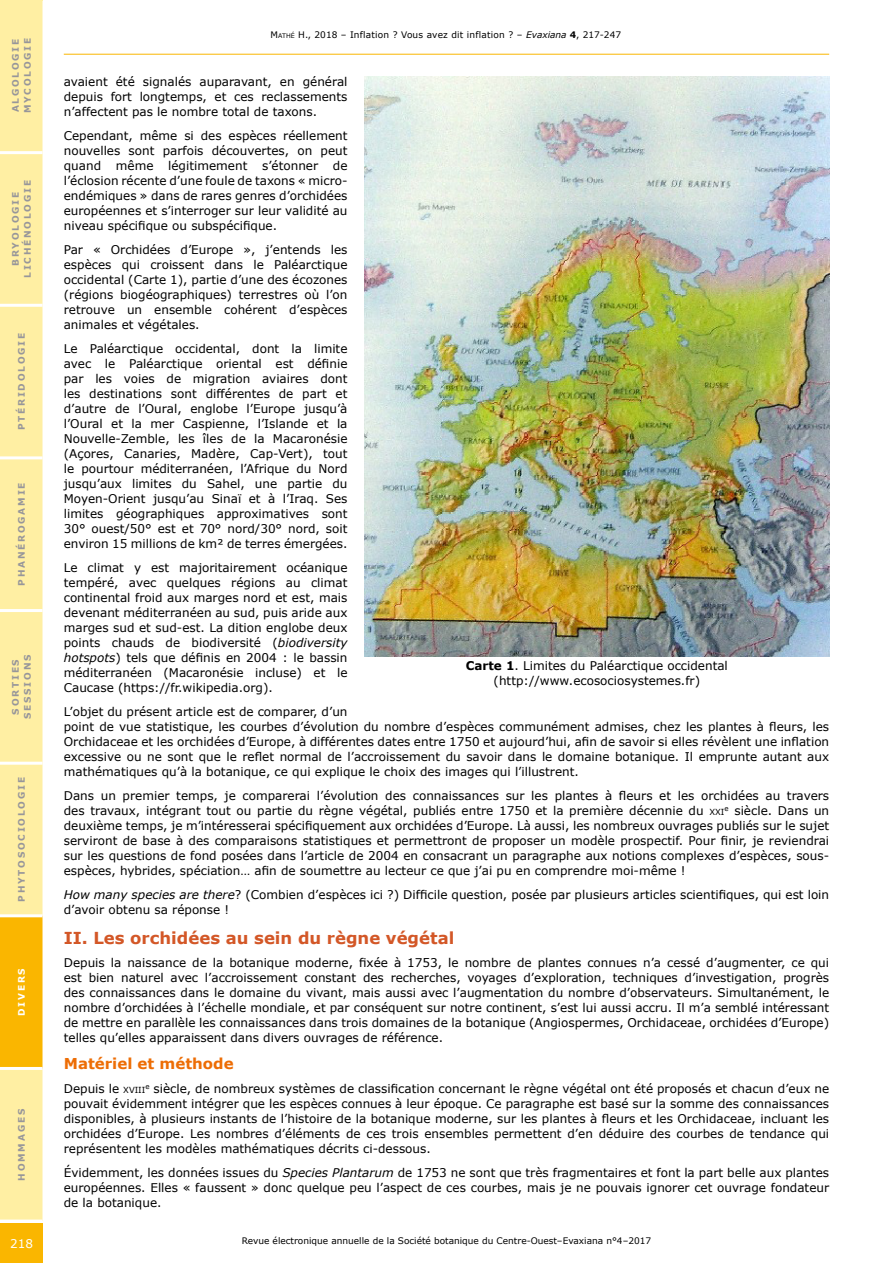
<style>
.page{position:relative;width:893px;height:1263px;background:#fff}
.page>*{position:absolute;margin:0;border:0;box-sizing:border-box;transform-origin:0 0}
.Titre_1{font:700 16.5px "Verdana";color:#d35727}
.Titre_2{font:700 15px "Verdana";color:#ed6d05}
.t1{font:12px/15px "Verdana";color:#000;text-align:justify}
.t2{font:12px "Verdana";color:#fff}
.t3{font:700 9px/12px "Verdana";letter-spacing:.2em;color:#97969a;text-align:center}
.En-tête{font:9px "Verdana";color:#000}
.En-tête-2{font:9px "Verdana";letter-spacing:.02em;color:#000}
.t4{font:700 9px "Verdana";letter-spacing:.2em;color:#fff}
.s1{font-style:inherit}
.s2{font-size:6.3px}
.s3{font-style:italic}
.s4{font-weight:700}
.s5{font-size:8.4px}
</style>
<div class="page">
<div style="left:0;top:1px;width:43px;height:1218px;background:#ffefa3"></div>
<div style="left:0;top:917px;width:43px;height:150px;background:#fab600"></div>
<hr style="left:0;top:1067px;width:43px;height:3px;background:#fff">
<hr style="left:0;top:914px;width:43px;height:3px;background:#fff">
<hr style="left:0;top:762px;width:43px;height:3px;background:#fff">
<hr style="left:0;top:609px;width:43px;height:3px;background:#fff">
<hr style="left:0;top:456px;width:43px;height:3px;background:#fff">
<hr style="left:0;top:304px;width:43px;height:3px;background:#fff">
<hr style="left:0;top:151px;width:43px;height:3px;background:#fff">
<div style="left:0;top:1222px;width:43px;height:41px;background:#fab600"></div>
<hr style="left:0;top:0;width:43px;height:1px;background:#ffefa3">
<hr style="left:64px;top:54px;width:765px;height:1px;background:#fab600">
<img style="left:364px;top:77px;width:465px;height:579px">
<p class="t3" style="left:9px;top:113px;width:77px;text-align:left;rotate:-90deg">ALGOLOGIE<br>MYCOLOGIE</p>
<p class="t3" style="left:9px;top:278px;width:99px;rotate:-90deg">BRYOLOGIE<br>LICHÉNOLOGIE</p>
<p class="t3" style="left:15px;top:430px;width:99px;rotate:-90deg">PTÉRIDOLOGIE</p>
<p class="t3" style="left:15px;top:586px;width:105px;rotate:-90deg">PHANÉROGAMIE</p>
<p class="t3" style="left:9px;top:719px;width:66px;rotate:-90deg">SORTIES<br>SESSIONS</p>
<p class="t3" style="left:15px;top:902px;width:126px;rotate:-90deg">PHYTOSOCIOLOGIE</p>
<p class="t4" style="left:15px;top:1016px;width:49px;rotate:-90deg">DIVERS</p>
<p class="t3" style="left:15px;top:1180px;width:73px;rotate:-90deg">HOMMAGES</p>
<p class="En-tête-2" style="left:270px;top:29px;width:352px"><span class="s1">M</span><span class="s2">ATHÉ</span> H., 2018 – Inflation ? Vous avez dit inflation ? – <span class="s3">Evaxiana</span> <span class="s4">4</span>, 217-247</p>
<p class="t1" style="left:64px;top:74px;width:285px">avaient été signalés auparavant, en général depuis fort longtemps, et ces reclassements n’affectent pas le nombre total de taxons.</p>
<p class="t1" style="left:64px;top:128px;width:285px">Cependant, même si des espèces réellement nouvelles sont parfois découvertes, on peut quand même légitimement s’étonner de l’éclosion récente d’une foule de taxons « micro&shy;endémiques » dans de rares genres d’orchidées européennes et s’interroger sur leur validité au niveau spécifique ou subspécifique.</p>
<p class="t1" style="left:64px;top:242px;width:285px">Par « Orchidées d’Europe », j’entends les espèces qui croissent dans le Paléarctique occidental (Carte 1), partie d’une des écozones (régions biogéographiques) terrestres où l’on retrouve un ensemble cohérent d’espèces animales et végétales.</p>
<p class="t1" style="left:64px;top:341px;width:285px">Le Paléarctique occidental, dont la limite avec le Paléarctique oriental est définie par les voies de migration aviaires dont les destinations sont différentes de part et d’autre de l’Oural, englobe l’Europe jusqu’à l’Oural et la mer Caspienne, l’Islande et la Nouvelle-Zemble, les îles de la Macaronésie (Açores, Canaries, Madère, Cap-Vert), tout le pourtour méditerranéen, l’Afrique du Nord jusqu’aux limites du Sahel, une partie du Moyen-Orient jusqu’au Sinaï et à l’Iraq. Ses limites géographiques approximatives sont 30° ouest/50° est et 70° nord/30° nord, soit environ 15 millions de km² de terres émergées.</p>
<p class="t1" style="left:64px;top:560px;width:285px">Le climat y est majoritairement océanique tempéré, avec quelques régions au climat continental froid aux marges nord et est, mais devenant méditerranéen au sud, puis aride aux marges sud et sud-est. La dition englobe deux points chauds de biodiversité (<span class="s3">biodiversity hotspots</span>) tels que définis en 2004 : le bassin méditerranéen (Macaronésie incluse) et le Caucase (https://fr.wikipedia.org).</p>
<p class="t1" style="left:64px;top:704px;width:767px;text-align:left">L’objet du présent article est de comparer, d’un<br>point de vue statistique, les courbes d’évolution du nombre d’espèces communément admises, chez les plantes à fleurs, les Orchidaceae et les orchidées d’Europe, à différentes dates entre 1750 et aujourd’hui, afin de savoir si elles révèlent une inflation excessive ou ne sont que le reflet normal de l’accroissement du savoir dans le domaine botanique. Il emprunte autant aux mathématiques qu’à la botanique, ce qui explique le choix des images qui l’illustrent.</p>
<p class="t1" style="left:64px;top:788px;width:767px">Dans un premier temps, je comparerai l’évolution des connaissances sur les plantes à fleurs et les orchidées au travers des travaux, intégrant tout ou partie du règne végétal, publiés entre 1750 et la première décennie du <span class="s5">XXI</span><sup>e</sup> siècle. Dans un deuxième temps, je m’intéresserai spécifiquement aux orchidées d’Europe. Là aussi, les nombreux ouvrages publiés sur le sujet serviront de base à des comparaisons statistiques et permettront de proposer un modèle prospectif. Pour finir, je reviendrai sur les questions de fond posées dans l’article de 2004 en consacrant un paragraphe aux notions complexes d’espèces, sous&shy;espèces, hybrides, spéciation… afin de soumettre au lecteur ce que j’ai pu en comprendre moi-même !</p>
<p class="t1" style="left:64px;top:887px;width:767px"><span class="s3">How many species are there</span>? (Combien d’espèces ici ?) Difficile question, posée par plusieurs articles scientifiques, qui est loin d’avoir obtenu sa réponse !</p>
<p class="Titre_1" style="left:64px;top:926px;width:392px">II. Les orchidées au sein du règne végétal</p>
<p class="t1" style="left:64px;top:955px;width:767px">Depuis la naissance de la botanique moderne, fixée à 1753, le nombre de plantes connues n’a cessé d’augmenter, ce qui est bien naturel avec l’accroissement constant des recherches, voyages d’exploration, techniques d’investigation, progrès des connaissances dans le domaine du vivant, mais aussi avec l’augmentation du nombre d’observateurs. Simultanément, le nombre d’orchidées à l’échelle mondiale, et par conséquent sur notre continent, s’est lui aussi accru. Il m’a semblé intéressant de mettre en parallèle les connaissances dans trois domaines de la botanique (Angiospermes, Orchidaceae, orchidées d’Europe) telles qu’elles apparaissent dans divers ouvrages de référence.</p>
<p class="Titre_2" style="left:64px;top:1053px;width:171px">Matériel et méthode</p>
<p class="t1" style="left:64px;top:1081px;width:767px">Depuis le <span class="s5">XVIII</span><sup>e</sup> siècle, de nombreux systèmes de classification concernant le règne végétal ont été proposés et chacun d’eux ne pouvait évidemment intégrer que les espèces connues à leur époque. Ce paragraphe est basé sur la somme des connaissances disponibles, à plusieurs instants de l’histoire de la botanique moderne, sur les plantes à fleurs et les Orchidaceae, incluant les orchidées d’Europe. Les nombres d’éléments de ces trois ensembles permettent d’en déduire des courbes de tendance qui représentent les modèles mathématiques décrits ci-dessous.</p>
<p class="t1" style="left:64px;top:1165px;width:767px">Évidemment, les données issues du <span class="s3">Species Plantarum</span> de 1753 ne sont que très fragmentaires et font la part belle aux plantes européennes. Elles « faussent » donc quelque peu l’aspect de ces courbes, mais je ne pouvais ignorer cet ouvrage fondateur de la botanique.</p>
<p class="t1" style="left:466px;top:658px;width:264px;text-align:center"><span class="s4">Carte 1</span>. Limites du Paléarctique occidental (http://www.ecosociosystemes.fr)</p>
<p class="t2" style="left:10px;top:1235px;width:24px">218</p>
<p class="En-tête" style="left:242px;top:1235px;width:411px">Revue électronique annuelle de la Société botanique du Centre-Ouest–Evaxiana n°4–2017</p>
</div>
